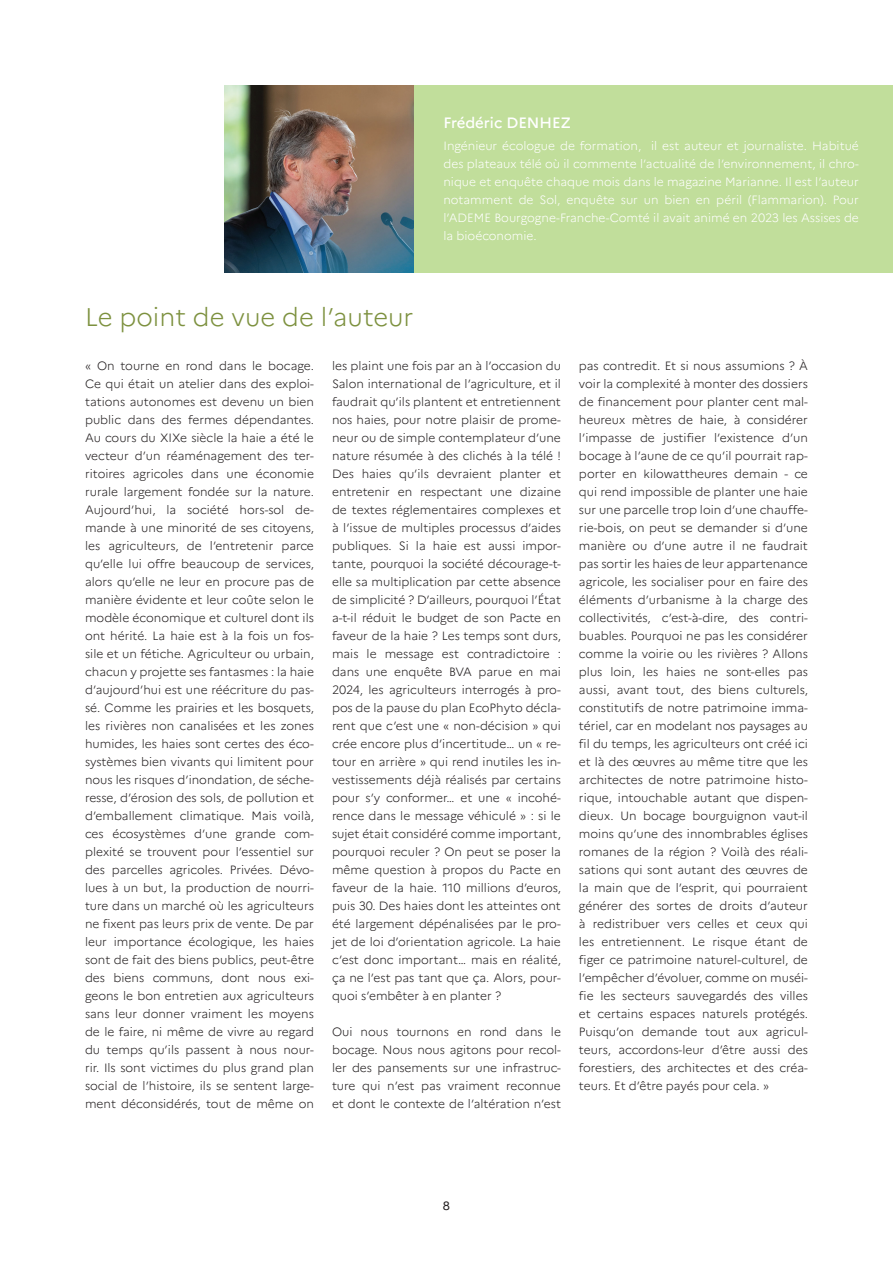
<style>
.page{position:relative;width:893px;height:1263px;background:#fff}
.page>*{position:absolute;margin:0;border:0;box-sizing:border-box;transform-origin:0 0}
.t1{font:300 25.5px "Marianne";color:#7d913f}
.t2{font:500 15px "Marianne";color:#fff}
.t3{font:300 12px/18px "Marianne";color:#231f20;text-align:justify}
.t4{font:300 12px/18px "Marianne";color:#fff;text-align:justify}
.t5{font:12px "Marianne";color:#231f20}
</style>
<div class="page">
<div style="left:414px;top:85px;width:479px;height:187px;background:#c1de9b"></div>
<img style="left:224px;top:85px;width:190px;height:187px">
<h1 class="t1" style="left:85px;top:301px;width:330px">Le point de vue de l’auteur</h1>
<p class="t2" style="left:443px;top:114px;width:86px">Frédéric DENHE</p>
<p class="t2" style="left:561px;top:114px;width:12px">Z</p>
<p class="t4" style="left:443px;top:137px;width:417px">Ingénieur écologue de formation, il est auteur et journaliste. Habitué des plateaux télé où il commente l’actualité de l’environnement, il chro&shy;nique et enquête chaque mois dans le magazine Marianne. Il est l’auteur notamment de Sol, enquête sur un bien en péril (Flammarion). Pour l’ADEME Bourgogne-Franche-Comté il avait animé en 2023 les Assises de la bioéconomie.</p>
<p class="t3" style="left:85px;top:356px;width:230px">« On tourne en rond dans le bocage.<br>Ce qui était un atelier dans des exploi&shy;tations autonomes est devenu un bien public dans des fermes dépendantes.<br>Au cours du XIXe siècle la haie a été le vecteur d’un réaménagement des ter&shy;ritoires agricoles dans une économie rurale largement fondée sur la nature.<br>Aujourd’hui, la société hors-sol de&shy;mande à une minorité de ses citoyens, les agriculteurs, de l’entretenir parce qu’elle lui offre beaucoup de services, alors qu’elle ne leur en procure pas de manière évidente et leur coûte selon le modèle économique et culturel dont ils ont hérité. La haie est à la fois un fos&shy;sile et un fétiche. Agriculteur ou urbain, chacun y projette ses fantasmes : la haie d’aujourd’hui est une réécriture du pas&shy;sé. Comme les prairies et les bosquets, les rivières non canalisées et les zones humides, les haies sont certes des éco&shy;systèmes bien vivants qui limitent pour nous les risques d’inondation, de séche&shy;resse, d’érosion des sols, de pollution et d’emballement climatique. Mais voilà, ces écosystèmes d’une grande com&shy;plexité se trouvent pour l’essentiel sur des parcelles agricoles. Privées. Dévo&shy;lues à un but, la production de nourri&shy;ture dans un marché où les agriculteurs ne fixent pas leurs prix de vente. De par leur importance écologique, les haies sont de fait des biens publics, peut-être des biens communs, dont nous exi&shy;geons le bon entretien aux agriculteurs sans leur donner vraiment les moyens de le faire, ni même de vivre au regard du temps qu’ils passent à nous nour&shy;rir. Ils sont victimes du plus grand plan social de l’histoire, ils se sentent large&shy;ment déconsidérés, tout de même on</p>
<p class="t3" style="left:332px;top:356px;width:230px">les plaint une fois par an à l’occasion du Salon international de l’agriculture, et il faudrait qu’ils plantent et entretiennent nos haies, pour notre plaisir de prome&shy;neur ou de simple contemplateur d’une nature résumée à des clichés à la télé !<br>Des haies qu’ils devraient planter et entretenir en respectant une dizaine de textes réglementaires complexes et à l’issue de multiples processus d’aides publiques. Si la haie est aussi impor&shy;tante, pourquoi la société décourage-t&shy;elle sa multiplication par cette absence de simplicité ? D’ailleurs, pourquoi l’État a-t-il réduit le budget de son Pacte en faveur de la haie ? Les temps sont durs, mais le message est contradictoire : dans une enquête BVA parue en mai 2024, les agriculteurs interrogés à pro&shy;pos de la pause du plan EcoPhyto décla&shy;rent que c’est une « non-décision » qui crée encore plus d’incertitude… un « re&shy;tour en arrière » qui rend inutiles les in&shy;vestissements déjà réalisés par certains pour s’y conformer… et une « incohé&shy;rence dans le message véhiculé » : si le sujet était considéré comme important, pourquoi reculer ? On peut se poser la même question à propos du Pacte en faveur de la haie. 110 millions d’euros, puis 30. Des haies dont les atteintes ont été largement dépénalisées par le pro&shy;jet de loi d’orientation agricole. La haie c’est donc important… mais en réalité, ça ne l’est pas tant que ça. Alors, pour&shy;quoi s’embêter à en planter ?</p>
<p class="t3" style="left:332px;top:1022px;width:230px">Oui nous tournons en rond dans le bocage. Nous nous agitons pour recol&shy;ler des pansements sur une infrastruc&shy;ture qui n’est pas vraiment reconnue et dont le contexte de l’altération n’est</p>
<p class="t3" style="left:579px;top:356px;width:230px">pas contredit. Et si nous assumions ? À voir la complexité à monter des dossiers de financement pour planter cent mal&shy;heureux mètres de haie, à considérer l’impasse de justifier l’existence d’un bocage à l’aune de ce qu’il pourrait rap&shy;porter en kilowattheures demain - ce qui rend impossible de planter une haie sur une parcelle trop loin d’une chauffe&shy;rie-bois, on peut se demander si d’une manière ou d’une autre il ne faudrait pas sortir les haies de leur appartenance agricole, les socialiser pour en faire des éléments d’urbanisme à la charge des collectivités, c’est-à-dire, des contri&shy;buables. Pourquoi ne pas les considérer comme la voirie ou les rivières ? Allons plus loin, les haies ne sont-elles pas aussi, avant tout, des biens culturels, constitutifs de notre patrimoine imma&shy;tériel, car en modelant nos paysages au fil du temps, les agriculteurs ont créé ici et là des œuvres au même titre que les architectes de notre patrimoine histo&shy;rique, intouchable autant que dispen&shy;dieux. Un bocage bourguignon vaut-il moins qu’une des innombrables églises romanes de la région ? Voilà des réali&shy;sations qui sont autant des œuvres de la main que de l’esprit, qui pourraient générer des sortes de droits d’auteur à redistribuer vers celles et ceux qui les entretiennent. Le risque étant de figer ce patrimoine naturel-culturel, de l’empêcher d’évoluer, comme on muséi&shy;fie les secteurs sauvegardés des villes et certains espaces naturels protégés.<br>Puisqu’on demande tout aux agricul&shy;teurs, accordons-leur d’être aussi des forestiers, des architectes et des créa&shy;teurs. Et d’être payés pour cela. »</p>
<p class="t5" style="left:443px;top:1199px;width:9px">8</p>
</div>
